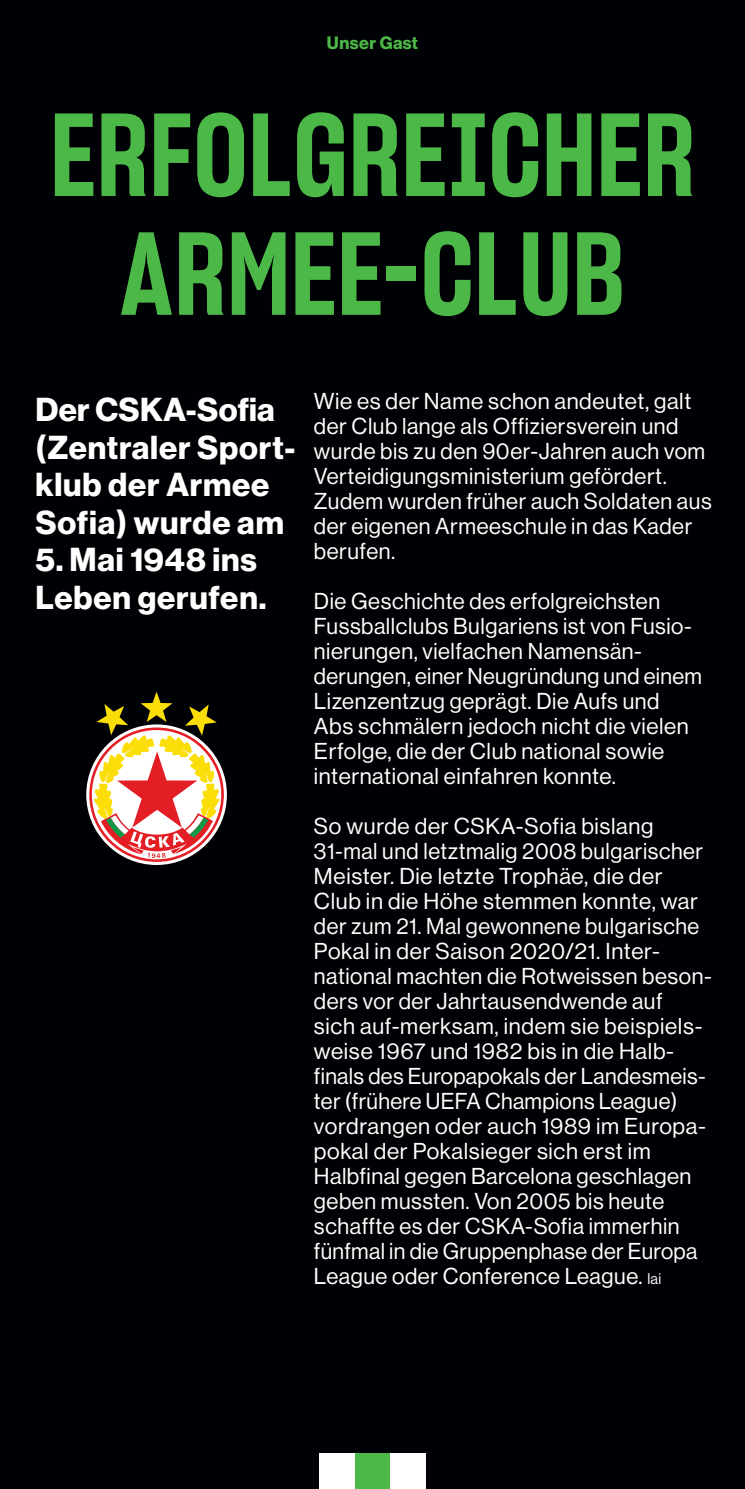
<style>
.page{position:relative;width:745px;height:1489px;background:#fff}
.page>*{position:absolute;margin:0;border:0;box-sizing:border-box;transform-origin:0 0}
.t1{font:115px/118.8px "Sharp Grotesk Sm Bold 15";color:#4cb848;text-align:center}
.t2{font:32.5px/37.5px "N Haas Grotesk DS Std 75 Bd";letter-spacing:.025em;color:#fff}
.t3{font:22.5px/25px "N Haas Grotesk DS Std 55 Rg";letter-spacing:.025em;color:#fff}
.t4{font:17.5px "N Haas Grotesk DS Std 75 Bd";letter-spacing:.025em;color:#4cb848}
.s1{font-size:15px}
</style>
<div class="page">
<div style="left:0;top:0;width:744px;height:1488px;background:#000104"></div>
<svg style="left:89px;top:691px;width:135px;height:170px"></svg>
<div style="left:354px;top:1452px;width:36px;height:36px;background:#4cb848"></div>
<div style="left:319px;top:1452px;width:35px;height:36px;background:#fff"></div>
<div style="left:390px;top:1452px;width:35px;height:36px;background:#fff"></div>
<p class="t4" style="left:326px;top:33px;width:93px">Unser Gast</p>
<h1 class="t1" style="left:50px;top:92px;width:646px">ERFOLGREICHER<br>ARMEE-CLUB</h1>
<h2 class="t2" style="left:35px;top:391px;width:261px">Der CSKA-Sofia (Zentraler Sport&shy;klub der Armee<br>Sofia) wurde am</h2>
<h2 class="t2" style="left:35px;top:541px;width:232px">5. Mai 1948 ins<br>Leben gerufen.</h2>
<p class="t3" style="left:314px;top:388px;width:399px">Wie es der Name schon andeutet, galt der Club lange als Offiziersverein und wurde bis zu den 90er-Jahren auch vom Verteidigungsministerium gefördert.<br>Zudem wurden früher auch Soldaten aus der eigenen Armeeschule in das Kader berufen.</p>
<p class="t3" style="left:314px;top:588px;width:389px">Die Geschichte des erfolgreichsten Fussballclubs Bulgariens ist von Fusio&shy;nierungen, vielfachen Namensän&shy;derungen, einer Neugründung und einem Lizenzentzug geprägt. Die Aufs und Abs schmälern jedoch nicht die vielen Erfolge, die der Club national sowie international einfahren konnte.</p>
<p class="t3" style="left:314px;top:813px;width:399px">So wurde der CSKA-Sofia bislang 31-mal und letztmalig 2008 bulgarischer Meister. Die letzte Trophäe, die der Club in die Höhe stemmen konnte, war der zum 21. Mal gewonnene bulgarische Pokal in der Saison 2020/21. Inter&shy;national machten die Rotweissen beson&shy;ders vor der Jahrtausendwende auf<br>sich auf-merksam, indem sie beispiels&shy;weise 1967 und 1982 bis in die Halb&shy;finals des Europapokals der Landesmeis&shy;ter (frühere UEFA Champions League) vordrangen oder auch 1989 im Europa&shy;pokal der Pokalsieger sich erst im Halbfinal gegen Barcelona geschlagen geben mussten. Von 2005 bis heute schaffte es der CSKA-Sofia immerhin fünfmal in die Gruppenphase der Europa League oder Conference League. <span class="s1">lai</span></p>
</div>
